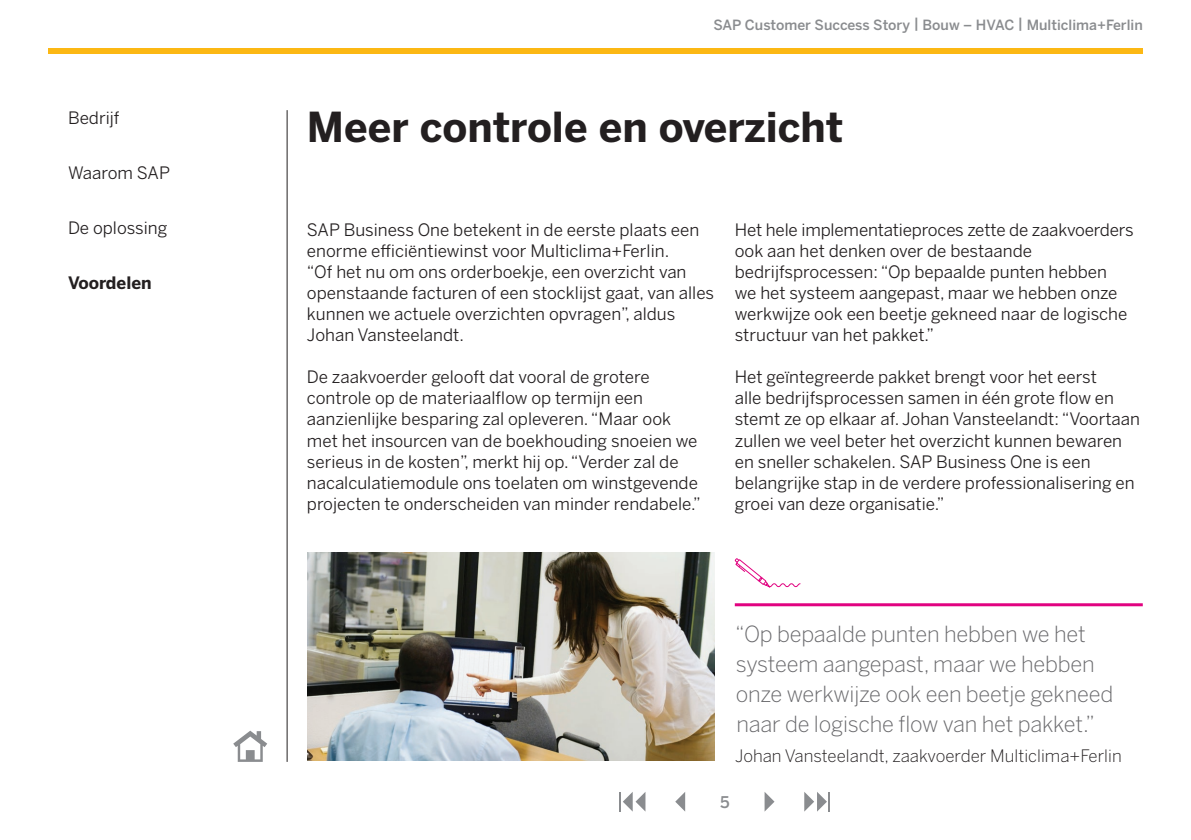
<style>
.page{position:relative;width:1191px;height:840px;background:#fff}
.page>*{position:absolute;margin:0;border:0;box-sizing:border-box;transform-origin:0 0}
.t1{font:700 41px "Benton Sans";color:#231f20}
.t2{font:300 22px/30px "Benton Sans";letter-spacing:-.01em;color:#69696c}
.t3{font:17px/21px "Benton Sans";color:#231f20}
.t4{font:300 17px "Benton Sans";color:#231f20}
.t5{font:700 17px "Benton Sans";color:#231f20}
.t6{font:500 16px "Benton Sans";color:#8a8c8f}
.t7{font:500 14px "Benton Sans";color:#8a8c8f}
</style>
<div class="page">
<div style="left:48px;top:48px;width:1094px;height:6px;background:#fcb814"></div>
<svg style="left:675px;top:792px;width:10px;height:19px"></svg>
<svg style="left:623px;top:792px;width:22px;height:19px"></svg>
<hr style="left:619px;top:791px;width:2px;height:20px;background:#8a8c8f">
<svg style="left:764px;top:792px;width:10px;height:19px"></svg>
<svg style="left:804px;top:792px;width:23px;height:19px"></svg>
<hr style="left:828px;top:791px;width:2px;height:20px;background:#8a8c8f">
<hr style="left:287px;top:110px;width:1px;height:651px;background:#231f20">
<svg style="left:233px;top:730px;width:34px;height:31px"></svg>
<hr style="left:735px;top:603px;width:407px;height:3px;background:#e10280">
<svg style="left:735px;top:558px;width:66px;height:29px"></svg>
<img style="left:308px;top:552px;width:406px;height:208px">
<p class="t3" style="left:68px;top:107px;width:53px">Bedrijf</p>
<p class="t3" style="left:68px;top:162px;width:103px">Waarom SAP</p>
<p class="t3" style="left:68px;top:217px;width:101px">De oplossing</p>
<p class="t5" style="left:68px;top:272px;width:85px">Voordelen</p>
<p class="t7" style="left:713px;top:16px;width:431px">SAP Customer Success Story | Bouw – HVAC | Multiclima+Ferlin</p>
<h1 class="t1" style="left:307px;top:103px;width:538px">Meer controle en overzicht</h1>
<p class="t3" style="left:307px;top:219px;width:408px">SAP Business One betekent in de eerste plaats een enorme efficiëntiewinst voor Multiclima+Ferlin.<br>“Of het nu om ons orderboekje, een overzicht van openstaande facturen of een stocklijst gaat, van alles kunnen we actuele overzichten opvragen”, aldus Johan Vansteelandt.</p>
<p class="t3" style="left:307px;top:366px;width:395px">De zaakvoerder gelooft dat vooral de grotere controle op de materiaalflow op termijn een aanzienlijke besparing zal opleveren. “Maar ook met het insourcen van de boekhouding snoeien we serieus in de kosten”, merkt hij op. “Verder zal de nacalculatiemodule ons toelaten om winstgevende projecten te onderscheiden van minder rendabele.”</p>
<p class="t3" style="left:735px;top:219px;width:400px">Het hele implementatieproces zette de zaakvoerders ook aan het denken over de bestaande bedrijfsprocessen: “Op bepaalde punten hebben<br>we het systeem aangepast, maar we hebben onze werkwijze ook een beetje gekneed naar de logische structuur van het pakket.”</p>
<p class="t3" style="left:735px;top:366px;width:407px">Het geïntegreerde pakket brengt voor het eerst<br>alle bedrijfsprocessen samen in één grote flow en stemt ze op elkaar af. Johan Vansteelandt: “Voortaan zullen we veel beter het overzicht kunnen bewaren en sneller schakelen. SAP Business One is een belangrijke stap in de verdere professionalisering en groei van deze organisatie.”</p>
<p class="t2" style="left:735px;top:618px;width:379px">“Op bepaalde punten hebben we het systeem aangepast, maar we hebben onze werkwijze ook een beetje gekneed naar de logische flow van het pakket.”</p>
<p class="t4" style="left:735px;top:745px;width:388px">Johan Vansteelandt, zaakvoerder Multiclima+Ferlin</p>
<p class="t6" style="left:720px;top:792px;width:11px">5</p>
</div>
